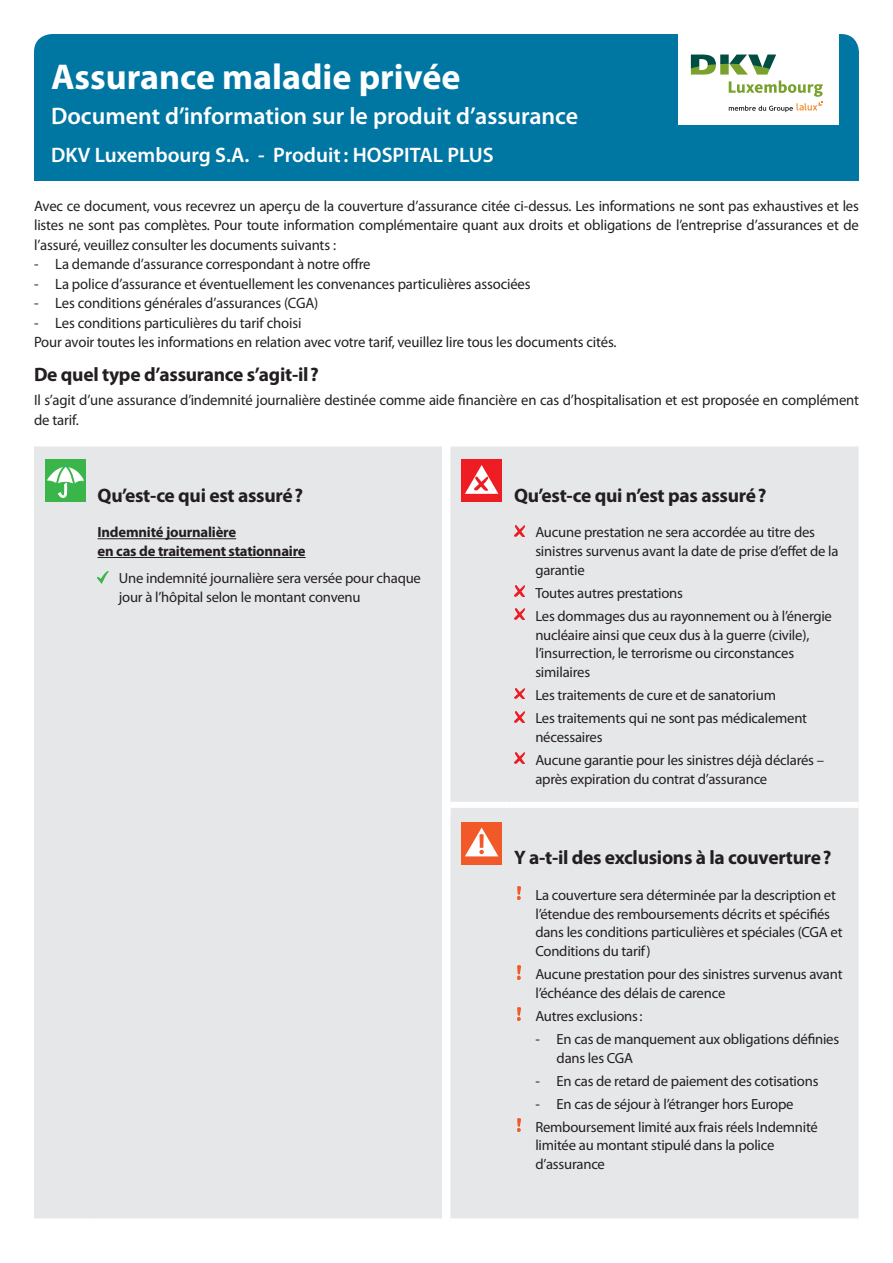
<style>
.page{position:relative;width:893px;height:1263px;background:#fff}
.page>*{position:absolute;margin:0;border:0;box-sizing:border-box;transform-origin:0 0}
.t1{font:700 36px "Myriad Pro";color:#fff}
.t2{font:600 24px "Myriad Pro";color:#fff}
.t3{font:600 21px "Myriad Pro";color:#fff}
.t4{font:700 19.5px "Myriad Pro";letter-spacing:-.015em;color:#231f20}
.t5{font:15px/19.5px "Myriad Pro";letter-spacing:-.01em;color:#231f20}
.t6{font:14.7px/18.8px "Myriad Pro";letter-spacing:-.015em;color:#231f20}
.t7{font:700 14.7px/18.8px "Myriad Pro";letter-spacing:-.015em;color:#231f20}
</style>
<div class="page">
<div style="left:34px;top:446px;width:824px;height:772px;background:#e6e7e9"></div>
<div style="left:450px;top:802px;width:60px;height:6px;background:#fff"></div>
<div style="left:510px;top:802px;width:348px;height:6px;background:#fff"></div>
<div style="left:442px;top:806px;width:8px;height:6px;background:#fff"></div>
<div style="left:45px;top:459px;width:41px;height:43px;background:#3ab54a"></div>
<svg style="left:47px;top:463px;width:37px;height:35px"></svg>
<hr style="left:98px;top:538px;width:138px;height:1px;background:#231f20">
<hr style="left:98px;top:557px;width:208px;height:1px;background:#231f20">
<svg style="left:98px;top:571px;width:10px;height:12px"></svg>
<div style="left:461px;top:459px;width:41px;height:43px;background:#ee1d23"></div>
<svg style="left:465px;top:465px;width:33px;height:29px"></svg>
<svg style="left:514px;top:525px;width:11px;height:11px"></svg>
<svg style="left:514px;top:586px;width:11px;height:11px"></svg>
<svg style="left:514px;top:609px;width:11px;height:11px"></svg>
<svg style="left:514px;top:688px;width:11px;height:11px"></svg>
<svg style="left:514px;top:711px;width:11px;height:11px"></svg>
<svg style="left:514px;top:753px;width:11px;height:11px"></svg>
<div style="left:461px;top:822px;width:41px;height:42px;background:#f15929"></div>
<svg style="left:465px;top:827px;width:33px;height:29px"></svg>
<img style="left:517px;top:886px;width:4px;height:14px">
<svg style="left:517px;top:966px;width:4px;height:13px"></svg>
<img style="left:517px;top:1007px;width:4px;height:14px">
<svg style="left:517px;top:1118px;width:4px;height:13px"></svg>
<div style="left:34px;top:34px;width:825px;height:147px;background:#0076a3;border-radius:18px"></div>
<div style="left:678px;top:0;width:160px;height:124px;background:#fff"></div>
<svg style="left:691px;top:55px;width:132px;height:57px"></svg>
<h1 class="t1" style="left:51px;top:53px;width:411px">Assurance maladie privée</h1>
<h2 class="t2" style="left:51px;top:100px;width:529px">Document d’information sur le produit d’assurance</h2>
<h3 class="t3" style="left:51px;top:141px;width:444px">DKV Luxembourg S.A. - Produit: HOSPITAL PLUS</h3>
<p class="t5" style="left:34px;top:196px;width:826px;text-align:justify">Avec ce document, vous recevrez un aperçu de la couverture d’assurance citée ci-dessus. Les informations ne sont pas exhaustives et les listes ne sont pas complètes. Pour toute information complémentaire quant aux droits et obligations de l’entreprise d’assurances et de l’assuré, veuillez consulter les documents suivants :</p>
<p class="t5" style="left:34px;top:254px;width:338px">- La demande d’assurance correspondant à notre offre</p>
<p class="t5" style="left:34px;top:274px;width:498px">- La police d’assurance et éventuellement les convenances particulières associées</p>
<p class="t5" style="left:34px;top:293px;width:286px">- Les conditions générales d’assurances (CGA)</p>
<p class="t5" style="left:34px;top:313px;width:584px">- Les conditions particulières du tarif choisi<br>Pour avoir toutes les informations en relation avec votre tarif, veuillez lire tous les documents cités.</p>
<h3 class="t4" style="left:34px;top:362px;width:286px">De quel type d’assurance s’agit-il?</h3>
<p class="t5" style="left:34px;top:390px;width:826px">Il s’agit d’une assurance d’indemnité journalière destinée comme aide financière en cas d’hospitalisation et est proposée en complément de tarif.</p>
<h3 class="t4" style="left:98px;top:482px;width:207px">Qu’est-ce qui est assuré?</h3>
<p class="t7" style="left:98px;top:522px;width:210px">Indemnité journalière<br>en cas de traitement stationnaire</p>
<p class="t6" style="left:119px;top:569px;width:304px">Une indemnité journalière sera versée pour chaque jour à l’hôpital selon le montant convenu</p>
<h3 class="t4" style="left:514px;top:482px;width:254px">Qu’est-ce qui n’est pas assuré?</h3>
<p class="t6" style="left:535px;top:523px;width:305px">Aucune prestation ne sera accordée au titre des sinistres survenus avant la date de prise d’effet de la garantie</p>
<p class="t6" style="left:535px;top:581px;width:298px;line-height:23px">Toutes autres prestations<br>Les dommages dus au rayonnement ou à l’énergie</p>
<p class="t6" style="left:535px;top:625px;width:275px">nucléaire ainsi que ceux dus à la guerre (civile), l’insurrection, le terrorisme ou circonstances similaires</p>
<p class="t6" style="left:535px;top:683px;width:273px;line-height:23px">Les traitements de cure et de sanatorium<br>Les traitements qui ne sont pas médicalement</p>
<p class="t6" style="left:535px;top:725px;width:290px;line-height:23px">nécessaires<br>Aucune garantie pour les sinistres déjà déclarés –</p>
<p class="t6" style="left:535px;top:769px;width:233px">après expiration du contrat d’assurance</p>
<h3 class="t4" style="left:514px;top:845px;width:319px">Y a-t-il des exclusions à la couverture?</h3>
<p class="t6" style="left:535px;top:885px;width:309px">La couverture sera déterminée par la description et l’étendue des remboursements décrits et spécifiés dans les conditions particulières et spéciales (CGA et Conditions du tarif)</p>
<p class="t6" style="left:535px;top:964px;width:309px">Aucune prestation pour des sinistres survenus avant l’échéance des délais de carence</p>
<p class="t6" style="left:535px;top:1006px;width:109px">Autres exclusions:</p>
<p class="t6" style="left:557px;top:1029px;width:284px;text-indent:-21px">- En cas de manquement aux obligations définies dans les CGA</p>
<p class="t6" style="left:535px;top:1071px;width:285px">- En cas de retard de paiement des cotisations</p>
<p class="t6" style="left:535px;top:1092px;width:284px;line-height:23px">- En cas de séjour à l’étranger hors Europe<br>Remboursement limité aux frais réels Indemnité</p>
<p class="t6" style="left:535px;top:1136px;width:241px">limitée au montant stipulé dans la police d’assurance</p>
</div>
